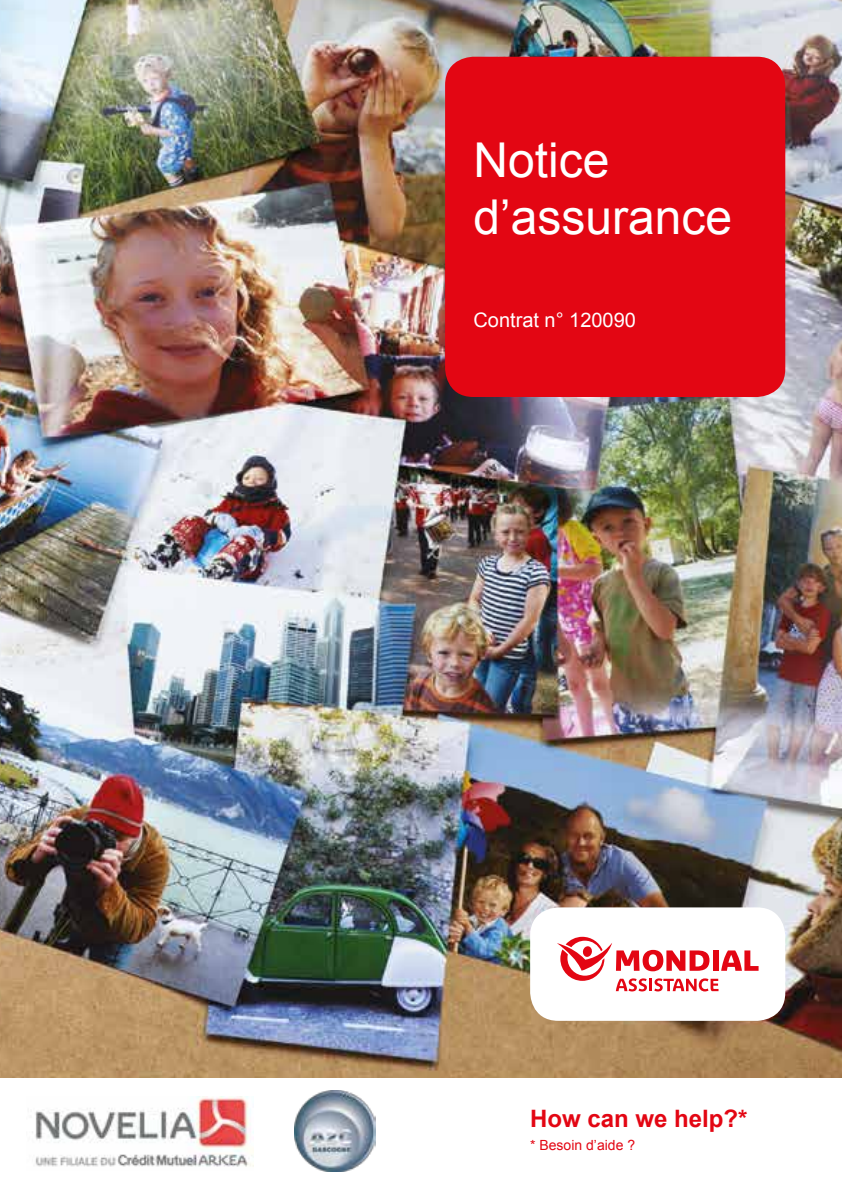
<style>
.page{position:relative;width:842px;height:1191px;background:#fff}
.page>*{position:absolute;margin:0;border:0;box-sizing:border-box;transform-origin:0 0}
.t1{font:48px/57.6px "Arial";color:#fff}
.t2{font:700 24px "Arial";color:#e30613}
.t3{font:20px "Arial";color:#fff}
.t4{font:14px "Arial";color:#e30613}
</style>
<div class="page">
<img style="left:0;top:0;width:842px;height:1077px">
<div style="left:530px;top:907px;width:255px;height:113px;background:#fff;border-radius:28px"></div>
<svg style="left:557px;top:936px;width:201px;height:55px"></svg>
<div style="left:445px;top:57px;width:340px;height:340px;background:#e30613;border-radius:28px"></div>
<img style="left:32px;top:1096px;width:221px;height:71px">
<img style="left:295px;top:1090px;width:81px;height:81px">
<p class="t1" style="left:473px;top:132px;width:260px">Notice d’assurance</p>
<p class="t3" style="left:473px;top:306px;width:164px">Contrat n° 120090</p>
<p class="t2" style="left:530px;top:1102px;width:219px">How can we help?*</p>
<p class="t4" style="left:530px;top:1135px;width:107px">* Besoin d’aide ?</p>
</div>
